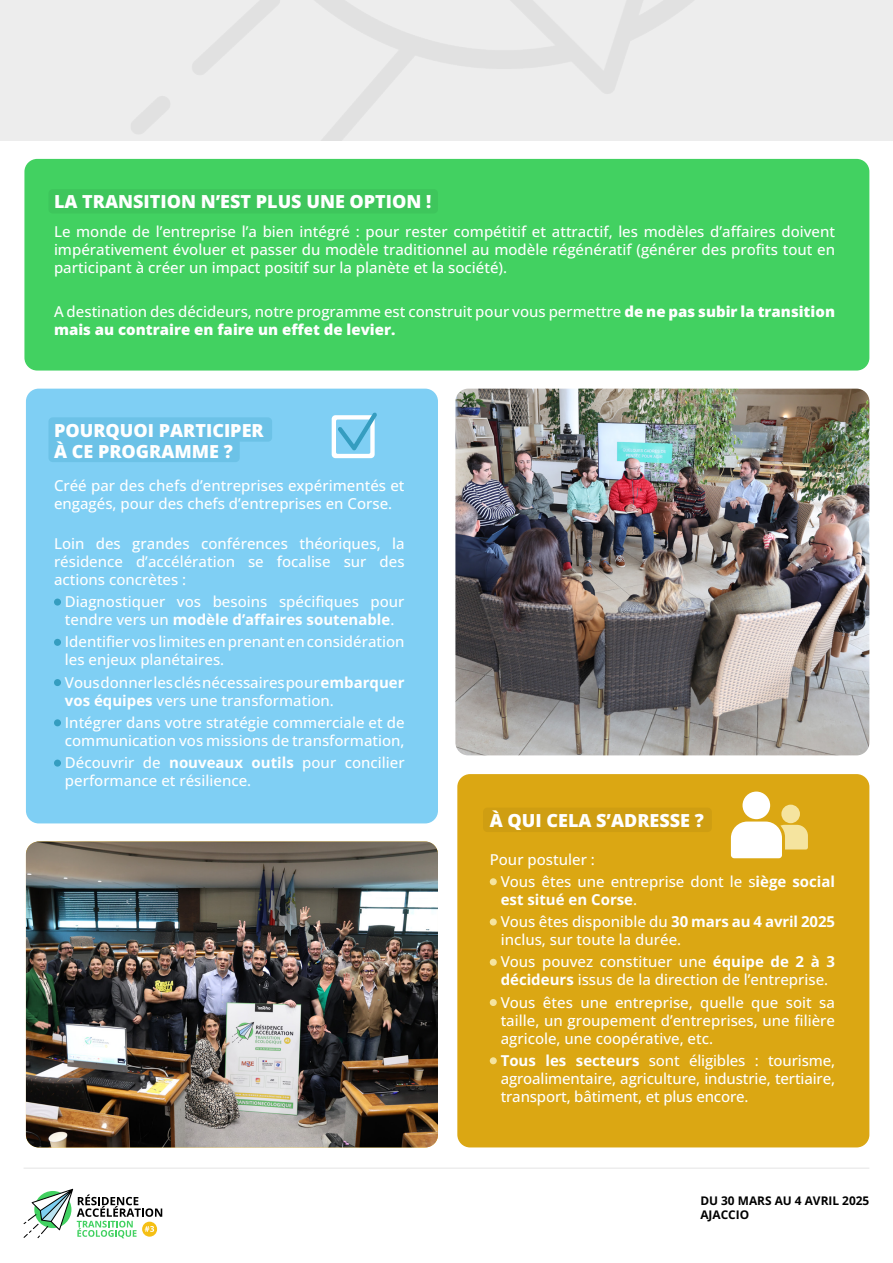
<style>
.page{position:relative;width:893px;height:1263px;background:#fff}
.page>*{position:absolute;margin:0;border:0;box-sizing:border-box;transform-origin:0 0}
.t1{font:800 18px/21.6px "Open Sans";color:#fff}
.t2{font:500 15px/18px "Open Sans";color:#fff}
.t3{font:700 11.85px/14.2px "Open Sans";color:#000}
.s1{font-weight:800}
.s2{font-weight:700}
</style>
<div class="page">
<div style="left:24px;top:159px;width:845px;height:212px;background:#42d161;border-radius:13px"></div>
<div style="left:26px;top:389px;width:412px;height:434px;background:#7fcff4;border-radius:13px"></div>
<div style="left:54px;top:598px;width:7px;height:8px;background:#359dc0;border-radius:50%"></div>
<div style="left:54px;top:639px;width:7px;height:7px;background:#359dc0;border-radius:50%"></div>
<div style="left:54px;top:679px;width:7px;height:7px;background:#359dc0;border-radius:50%"></div>
<div style="left:54px;top:719px;width:7px;height:7px;background:#359dc0;border-radius:50%"></div>
<div style="left:54px;top:759px;width:7px;height:8px;background:#359dc0;border-radius:50%"></div>
<img style="left:26px;top:841px;width:412px;height:306px">
<div style="left:457px;top:774px;width:412px;height:373px;background:#dba713;border-radius:13px"></div>
<img style="left:455px;top:389px;width:414px;height:366px">
<div style="left:490px;top:878px;width:7px;height:7px;background:#f5e49f;border-radius:50%"></div>
<div style="left:490px;top:918px;width:7px;height:7px;background:#f5e49f;border-radius:50%"></div>
<div style="left:490px;top:959px;width:7px;height:7px;background:#f5e49f;border-radius:50%"></div>
<div style="left:490px;top:999px;width:7px;height:7px;background:#f5e49f;border-radius:50%"></div>
<div style="left:490px;top:1057px;width:7px;height:7px;background:#f5e49f;border-radius:50%"></div>
<div style="left:742px;top:791px;width:28px;height:28px;background:#fff;border-radius:50%"></div>
<div style="left:781px;top:805px;width:19px;height:18px;background:#f5e49f;border-radius:50%"></div>
<svg style="left:731px;top:821px;width:77px;height:37px"></svg>
<svg style="left:332px;top:412px;width:45px;height:46px"></svg>
<hr style="left:24px;top:1167px;width:845px;height:2px;background:#ededed">
<svg style="left:24px;top:1189px;width:138px;height:49px"></svg>
<div style="left:48px;top:189px;width:390px;height:24px;background:#3ec65c;border-radius:4px"></div>
<div style="left:49px;top:417px;width:223px;height:45px;background:#6cc2e7"></div>
<div style="left:483px;top:808px;width:229px;height:24px;background:#cf9e12;border-radius:4px"></div>
<p class="t1" style="left:54px;top:191px;width:379px">LA TRANSITION N’EST PLUS UNE OPTION !</p>
<p class="t2" style="left:54px;top:222px;width:782px;text-align:justify">Le monde de l’entreprise l’a bien intégré : pour rester compétitif et attractif, les modèles d’affaires doivent impérativement évoluer et passer du modèle traditionnel au modèle régénératif (générer des profits tout en participant à créer un impact positif sur la planète et la société).</p>
<p class="t2" style="left:54px;top:302px;width:782px">A destination des décideurs, notre programme est construit pour vous permettre <span class="s1">de ne pas subir la transition mais au contraire en faire un effet de levier.</span></p>
<p class="t1" style="left:54px;top:419px;width:211px">POURQUOI PARTICIPER<br>À CE PROGRAMME ?</p>
<p class="t2" style="left:54px;top:476px;width:352px">Créé par des chefs d’entreprises expérimentés et engagés, pour des chefs d’entreprises en Corse.</p>
<p class="t2" style="left:54px;top:534px;width:352px;text-align:justify">Loin des grandes conférences théoriques, la résidence d’accélération se focalise sur des actions concrètes :</p>
<p class="t2" style="left:65px;top:592px;width:341px">Diagnostiquer vos besoins spécifiques pour tendre vers un <span class="s2">modèle d’affaires soutenable</span>.</p>
<p class="t2" style="left:65px;top:632px;width:341px">Identifier vos limites en prenant en considération les enjeux planétaires.</p>
<p class="t2" style="left:65px;top:673px;width:341px">Vous donner les clés nécessaires pour <span class="s2">embarquer vos équipes</span> vers une transformation.</p>
<p class="t2" style="left:65px;top:713px;width:341px">Intégrer dans votre stratégie commerciale et de communication vos missions de transformation,</p>
<p class="t2" style="left:65px;top:753px;width:341px">Découvrir de <span class="s2">nouveaux outils</span> pour concilier performance et résilience.</p>
<p class="t1" style="left:490px;top:809px;width:216px">À QUI CELA S’ADRESSE ?</p>
<p class="t2" style="left:490px;top:850px;width:107px">Pour postuler :</p>
<p class="t2" style="left:501px;top:872px;width:336px">Vous êtes une entreprise dont le s<span class="s2">iège social est situé en Corse</span>.</p>
<p class="t2" style="left:501px;top:912px;width:336px">Vous êtes disponible du <span class="s2">30 mars au 4 avril 2025 </span>inclus, sur toute la durée.</p>
<p class="t2" style="left:501px;top:952px;width:336px">Vous pouvez constituer une <span class="s2">équipe de 2 à 3 décideurs</span> issus de la direction de l’entreprise.</p>
<p class="t2" style="left:501px;top:993px;width:336px;text-align:justify">Vous êtes une entreprise, quelle que soit sa taille, un groupement d’entreprises, une filière agricole, une coopérative, etc.</p>
<p class="t2" style="left:501px;top:1051px;width:336px;text-align:justify"><span class="s2">Tous les secteurs</span> sont éligibles : tourisme, agroalimentaire, agriculture, industrie, tertiaire, transport, bâtiment, et plus encore.</p>
<p class="t3" style="left:700px;top:1193px;width:171px">DU 30 MARS AU 4 AVRIL 2025<br>AJACCIO</p>
</div>
